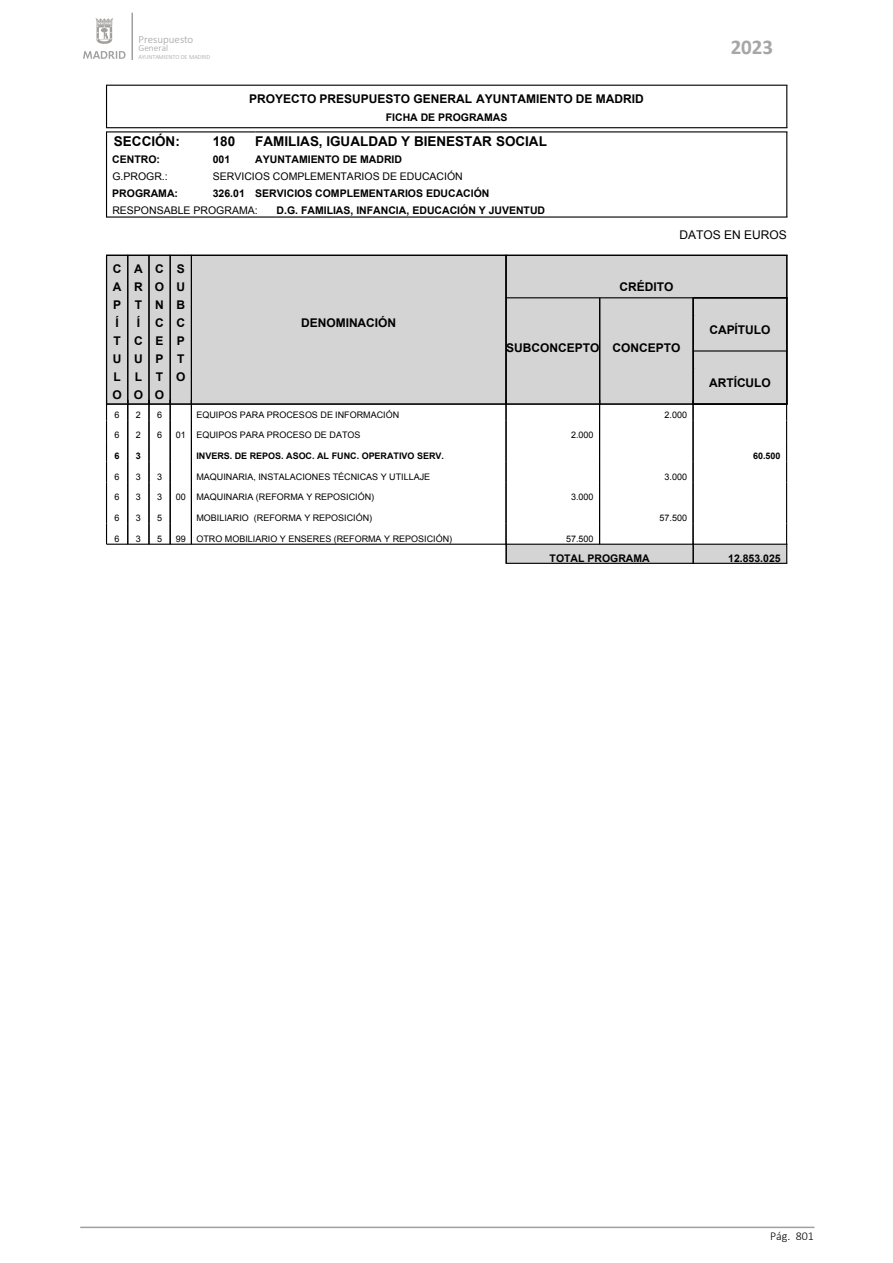
<style>
.page{position:relative;width:893px;height:1263px;background:#fff}
.page>*{position:absolute;margin:0;border:0;box-sizing:border-box;transform-origin:0 0}
.t1{font:700 21px "Calibri";color:#a6a6a6}
.t2{font:700 13.5px "Arial";color:#000}
.t3{font:700 12px/18px "Arial";color:#000}
.t4{font:12px "Arial";color:#000}
.t5{font:300 12px "Calibri";color:#000}
.t6{font:300 10.95px "Calibri";color:#a2a09f}
.t7{font:700 10.5px "Arial";color:#000}
.t8{font:10.5px "Arial";color:#000}
.t9{font:300 9.45px "Calibri";color:#a2a09f}
.t10{font:9px "Arial";color:#000}
.t11{font:700 9px "Arial";color:#000}
.t12{font:300 6.3px "Calibri";color:#a2a09f}
.t13{font:6px "Arial";color:#000}
</style>
<div class="page">
<hr style="left:106px;top:85px;width:1px;height:43px;background:#000">
<hr style="left:786px;top:85px;width:1px;height:43px;background:#000">
<hr style="left:106px;top:85px;width:681px;height:1px;background:#000">
<hr style="left:106px;top:127px;width:681px;height:1px;background:#000">
<hr style="left:106px;top:131px;width:107px;height:1px;background:#000">
<hr style="left:213px;top:131px;width:42px;height:1px;background:#000">
<hr style="left:255px;top:131px;width:532px;height:1px;background:#000">
<svg style="left:106px;top:132px;width:1px;height:84px"></svg>
<hr style="left:106px;top:216px;width:171px;height:2px;background:#000">
<svg style="left:786px;top:132px;width:1px;height:84px"></svg>
<hr style="left:277px;top:216px;width:510px;height:2px;background:#000">
<div style="left:107px;top:255px;width:399px;height:149px;background:#d4d4d4"></div>
<hr style="left:127px;top:255px;width:1px;height:149px;background:#000">
<hr style="left:148px;top:255px;width:2px;height:149px;background:#000">
<hr style="left:170px;top:255px;width:1px;height:149px;background:#000">
<hr style="left:191px;top:255px;width:1px;height:149px;background:#000">
<hr style="left:505px;top:255px;width:2px;height:149px;background:#000">
<hr style="left:106px;top:255px;width:1px;height:149px;background:#000">
<hr style="left:106px;top:255px;width:401px;height:1px;background:#000">
<hr style="left:106px;top:403px;width:401px;height:2px;background:#000">
<div style="left:506px;top:255px;width:281px;height:149px;background:#d4d4d4"></div>
<hr style="left:506px;top:297px;width:281px;height:1px;background:#000">
<hr style="left:599px;top:298px;width:1px;height:106px;background:#000">
<hr style="left:506px;top:255px;width:1px;height:149px;background:#000">
<hr style="left:786px;top:255px;width:1px;height:149px;background:#000">
<hr style="left:506px;top:255px;width:281px;height:1px;background:#000">
<hr style="left:506px;top:403px;width:281px;height:2px;background:#000">
<hr style="left:693px;top:350px;width:94px;height:2px;background:#000">
<hr style="left:693px;top:298px;width:1px;height:106px;background:#000">
<div style="left:506px;top:544px;width:187px;height:19px;background:#d4d4d4"></div>
<div style="left:693px;top:544px;width:94px;height:19px;background:#d4d4d4"></div>
<hr style="left:148px;top:400px;width:2px;height:20px;background:#000">
<hr style="left:505px;top:400px;width:2px;height:20px;background:#000">
<hr style="left:692px;top:400px;width:2px;height:20px;background:#000">
<hr style="left:148px;top:420px;width:2px;height:21px;background:#000">
<hr style="left:505px;top:420px;width:2px;height:21px;background:#000">
<hr style="left:692px;top:420px;width:2px;height:21px;background:#000">
<hr style="left:148px;top:441px;width:2px;height:21px;background:#000">
<hr style="left:505px;top:441px;width:2px;height:21px;background:#000">
<hr style="left:692px;top:441px;width:2px;height:21px;background:#000">
<hr style="left:148px;top:462px;width:2px;height:20px;background:#000">
<hr style="left:505px;top:462px;width:2px;height:20px;background:#000">
<hr style="left:692px;top:462px;width:2px;height:20px;background:#000">
<hr style="left:148px;top:482px;width:2px;height:21px;background:#000">
<hr style="left:505px;top:482px;width:2px;height:21px;background:#000">
<hr style="left:692px;top:482px;width:2px;height:21px;background:#000">
<hr style="left:148px;top:503px;width:2px;height:21px;background:#000">
<hr style="left:505px;top:503px;width:2px;height:21px;background:#000">
<hr style="left:692px;top:503px;width:2px;height:21px;background:#000">
<svg style="left:106px;top:405px;width:1px;height:139px"></svg>
<svg style="left:127px;top:405px;width:1px;height:139px"></svg>
<hr style="left:148px;top:524px;width:2px;height:20px;background:#000">
<svg style="left:170px;top:405px;width:1px;height:139px"></svg>
<svg style="left:191px;top:405px;width:1px;height:139px"></svg>
<hr style="left:505px;top:524px;width:2px;height:20px;background:#000">
<svg style="left:599px;top:405px;width:1px;height:139px"></svg>
<hr style="left:692px;top:524px;width:2px;height:20px;background:#000">
<hr style="left:107px;top:544px;width:400px;height:1px;background:#000">
<svg style="left:506px;top:545px;width:1px;height:18px"></svg>
<hr style="left:506px;top:544px;width:188px;height:1px;background:#000">
<hr style="left:506px;top:563px;width:188px;height:1px;background:#000">
<svg style="left:693px;top:545px;width:1px;height:18px"></svg>
<svg style="left:786px;top:405px;width:1px;height:158px"></svg>
<hr style="left:693px;top:544px;width:94px;height:1px;background:#000">
<hr style="left:693px;top:563px;width:94px;height:1px;background:#000">
<hr style="left:80px;top:1226px;width:734px;height:2px;background:#a2a09f">
<svg style="left:83px;top:51px;width:43px;height:8px"></svg>
<svg style="left:95px;top:18px;width:19px;height:26px"></svg>
<hr style="left:132px;top:13px;width:1px;height:47px;background:#a2a09f">
<p class="t6" style="left:138px;top:33px;width:56px">Presupuesto</p>
<p class="t9" style="left:138px;top:42px;width:31px">General</p>
<p class="t12" style="left:138px;top:53px;width:73px">AYUNTAMIENTO DE MADRID</p>
<h3 class="t3" style="left:249px;top:90px;width:396px">PROYECTO PRESUPUESTO GENERAL AYUNTAMIENTO DE MADRID</h3>
<p class="t7" style="left:386px;top:110px;width:123px">FICHA DE PROGRAMAS</p>
<h2 class="t2" style="left:114px;top:133px;width:67px">SECCIÓN:</h2>
<h2 class="t2" style="left:213px;top:133px;width:24px">180</h2>
<h2 class="t2" style="left:255px;top:133px;width:293px">FAMILIAS, IGUALDAD Y BIENESTAR SOCIAL</h2>
<p class="t7" style="left:112px;top:153px;width:49px">CENTRO:</p>
<p class="t7" style="left:213px;top:153px;width:19px">001</p>
<p class="t7" style="left:255px;top:153px;width:148px">AYUNTAMIENTO DE MADRID</p>
<p class="t8" style="left:112px;top:170px;width:57px">G.PROGR.:</p>
<p class="t8" style="left:213px;top:170px;width:252px">SERVICIOS COMPLEMENTARIOS DE EDUCACIÓN</p>
<p class="t7" style="left:112px;top:187px;width:67px">PROGRAMA:</p>
<p class="t7" style="left:213px;top:187px;width:278px">326.01 SERVICIOS COMPLEMENTARIOS EDUCACIÓN</p>
<p class="t8" style="left:112px;top:204px;width:147px">RESPONSABLE PROGRAMA:</p>
<p class="t7" style="left:277px;top:204px;width:270px">D.G. FAMILIAS, INFANCIA, EDUCACIÓN Y JUVENTUD</p>
<h1 class="t1" style="left:731px;top:32px;width:44px">2023</h1>
<h3 class="t4" style="left:679px;top:227px;width:109px">DATOS EN EUROS</h3>
<h3 class="t3" style="left:113px;top:260px;width:11px">C<br>A<br>P<br>Í<br>T<br>U<br>L<br>O</h3>
<h3 class="t3" style="left:134px;top:260px;width:11px">A<br>R<br>T<br>Í<br>C<br>U<br>L<br>O</h3>
<h3 class="t3" style="left:155px;top:260px;width:11px;text-align:justify">C O N C E P T O</h3>
<h3 class="t3" style="left:176px;top:260px;width:11px;text-align:justify">S U B C P T O</h3>
<h3 class="t3" style="left:301px;top:314px;width:97px">DENOMINACIÓN</h3>
<h3 class="t3" style="left:619px;top:278px;width:55px">CRÉDITO</h3>
<h3 class="t3" style="left:506px;top:339px;width:176px">SUBCONCEPTO CONCEPTO</h3>
<p class="t13" style="left:693px;top:310px;width:3px">.</p>
<p class="t13" style="left:693px;top:363px;width:3px">.</p>
<h3 class="t3" style="left:709px;top:321px;width:63px">CAPÍTULO</h3>
<h3 class="t3" style="left:709px;top:374px;width:63px">ARTÍCULO</h3>
<p class="t10" style="left:115px;top:409px;width:7px">6</p>
<p class="t10" style="left:136px;top:409px;width:7px">2</p>
<p class="t10" style="left:157px;top:409px;width:7px">6</p>
<p class="t10" style="left:196px;top:409px;width:204px">EQUIPOS PARA PROCESOS DE INFORMACIÓN</p>
<p class="t10" style="left:665px;top:409px;width:24px">2.000</p>
<p class="t10" style="left:115px;top:429px;width:7px">6</p>
<p class="t10" style="left:136px;top:429px;width:7px">2</p>
<p class="t10" style="left:157px;top:429px;width:7px">6</p>
<p class="t10" style="left:176px;top:429px;width:186px">01 EQUIPOS PARA PROCESO DE DATOS</p>
<p class="t10" style="left:571px;top:429px;width:24px">2.000</p>
<p class="t11" style="left:115px;top:450px;width:7px">6</p>
<p class="t11" style="left:136px;top:450px;width:7px">3</p>
<p class="t11" style="left:196px;top:450px;width:249px">INVERS. DE REPOS. ASOC. AL FUNC. OPERATIVO SERV.</p>
<p class="t11" style="left:753px;top:450px;width:29px">60.500</p>
<p class="t10" style="left:115px;top:471px;width:7px">6</p>
<p class="t10" style="left:136px;top:471px;width:7px">3</p>
<p class="t10" style="left:157px;top:471px;width:7px">3</p>
<p class="t10" style="left:196px;top:471px;width:235px">MAQUINARIA, INSTALACIONES TÉCNICAS Y UTILLAJE</p>
<p class="t10" style="left:665px;top:471px;width:24px">3.000</p>
<p class="t10" style="left:115px;top:491px;width:7px">6</p>
<p class="t10" style="left:136px;top:491px;width:7px">3</p>
<p class="t10" style="left:157px;top:491px;width:7px">3</p>
<p class="t10" style="left:176px;top:491px;width:200px">00 MAQUINARIA (REFORMA Y REPOSICIÓN)</p>
<p class="t10" style="left:571px;top:491px;width:24px">3.000</p>
<p class="t10" style="left:115px;top:512px;width:7px">6</p>
<p class="t10" style="left:136px;top:512px;width:7px">3</p>
<p class="t10" style="left:157px;top:512px;width:7px">5</p>
<p class="t10" style="left:196px;top:512px;width:177px">MOBILIARIO (REFORMA Y REPOSICIÓN)</p>
<p class="t10" style="left:660px;top:512px;width:29px">57.500</p>
<p class="t10" style="left:115px;top:532px;width:7px">6</p>
<p class="t10" style="left:136px;top:532px;width:7px">3</p>
<p class="t10" style="left:157px;top:532px;width:7px">5</p>
<p class="t10" style="left:176px;top:532px;width:278px">99 OTRO MOBILIARIO Y ENSERES (REFORMA Y REPOSICIÓN)</p>
<p class="t10" style="left:566px;top:532px;width:29px">57.500</p>
<p class="t7" style="left:550px;top:551px;width:102px">TOTAL PROGRAMA</p>
<p class="t7" style="left:728px;top:551px;width:54px">12.853.025</p>
<h3 class="t5" style="left:770px;top:1229px;width:45px">Pág. 801</h3>
</div>
